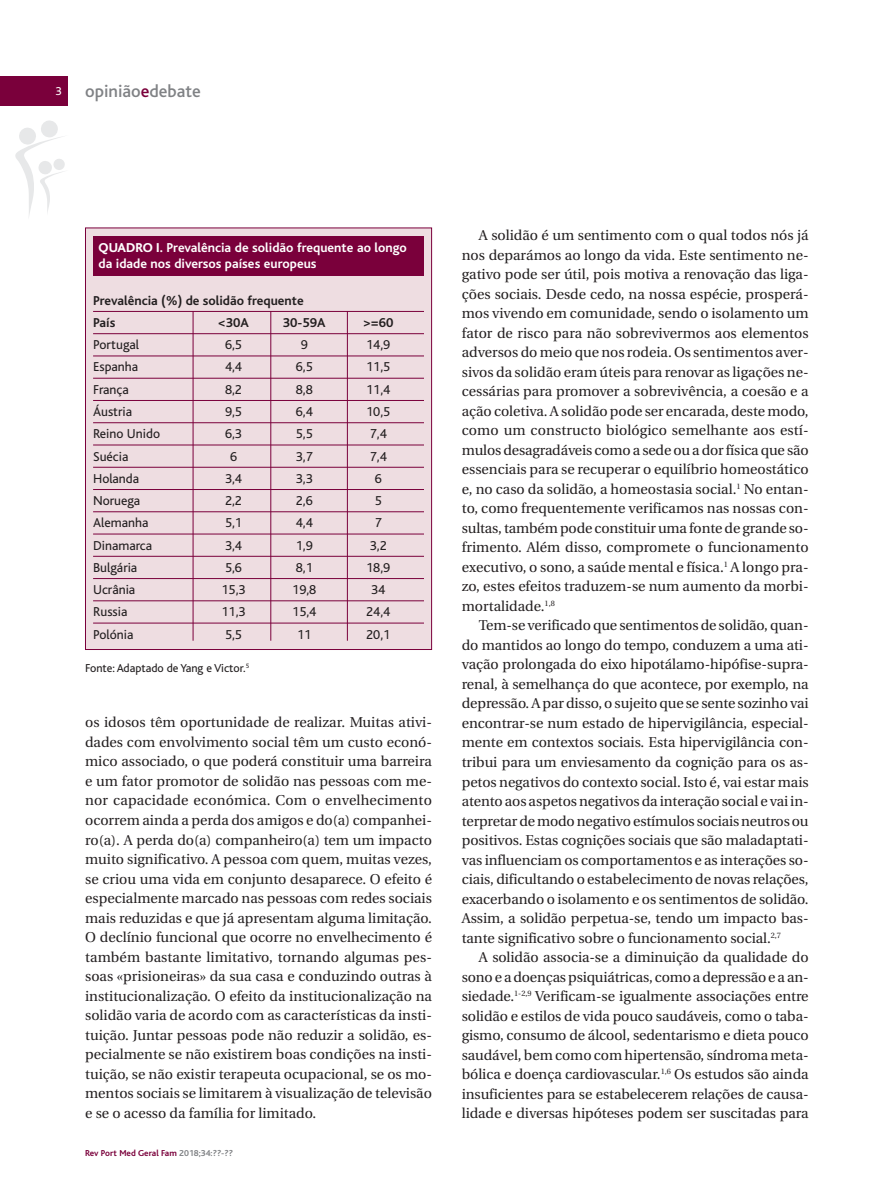
<style>
.page{position:relative;width:881px;height:1191px;background:#fff}
.page>*{position:absolute;margin:0;border:0;box-sizing:border-box;transform-origin:0 0}
.t1{font:500 18px "Bliss";color:#808285}
.t2{font:14.25px/19.5px "Utopia";letter-spacing:-.005em;color:#231f20;text-align:justify}
.t3{font:13.5px "Bliss";color:#231f20}
.t4{font:700 13.5px/16.2px "Bliss";color:#fff}
.t5{font:700 13.5px/22.2px "Bliss";color:#231f20}
.t6{font:12px "Bliss";color:#231f20}
.t7{font:12px "Bliss";color:#fff}
.t8{font:700 9px "Bliss";color:#7a003b}
.s1{color:#7a003b}
.s2{font-weight:800}
.s3{color:#808285}
</style>
<div class="page">
<svg style="left:15px;top:120px;width:50px;height:95px"></svg>
<div style="left:0;top:77px;width:68px;height:29px;background:#7a003b"></div>
<div style="left:86px;top:228px;width:345px;height:421px;background:#eedde1"></div>
<div style="left:85px;top:227px;width:347px;height:423px;border:1px solid #7a003b"></div>
<hr style="left:93px;top:311px;width:331px;height:1px;background:#7a003b">
<hr style="left:93px;top:333px;width:331px;height:1px;background:#7a003b">
<hr style="left:93px;top:355px;width:331px;height:1px;background:#7a003b">
<hr style="left:93px;top:378px;width:331px;height:1px;background:#7a003b">
<hr style="left:93px;top:400px;width:331px;height:1px;background:#7a003b">
<hr style="left:93px;top:422px;width:331px;height:1px;background:#7a003b">
<hr style="left:93px;top:444px;width:331px;height:1px;background:#7a003b">
<hr style="left:93px;top:467px;width:331px;height:1px;background:#7a003b">
<hr style="left:93px;top:489px;width:331px;height:1px;background:#7a003b">
<hr style="left:93px;top:511px;width:331px;height:1px;background:#7a003b">
<hr style="left:93px;top:533px;width:331px;height:1px;background:#7a003b">
<hr style="left:93px;top:556px;width:331px;height:1px;background:#7a003b">
<hr style="left:93px;top:578px;width:331px;height:1px;background:#7a003b">
<hr style="left:93px;top:600px;width:331px;height:1px;background:#7a003b">
<hr style="left:93px;top:622px;width:331px;height:1px;background:#7a003b">
<div style="left:93px;top:236px;width:331px;height:40px;background:#7a003b"></div>
<hr style="left:193px;top:311px;width:1px;height:329px;background:#7a003b">
<hr style="left:270px;top:311px;width:1px;height:329px;background:#7a003b">
<hr style="left:347px;top:311px;width:1px;height:329px;background:#7a003b">
<p class="t7" style="left:55px;top:87px;width:8px">3</p>
<p class="t1" style="left:85px;top:85px;width:117px">opinião<span class="s1">e</span>debate</p>
<p class="t4" style="left:98px;top:241px;width:310px"><span class="s2">QUADRO I.</span> Prevalência de solidão frequente ao longo da idade nos diversos países europeus</p>
<p class="t5" style="left:93px;top:291px;width:212px">Prevalência (%) de solidão frequente<br>País</p>
<p class="t5" style="left:218px;top:313px;width:32px">&lt;30A</p>
<p class="t5" style="left:283px;top:313px;width:44px">30-59A</p>
<p class="t5" style="left:363px;top:313px;width:32px">&gt;=60</p>
<p class="t3" style="left:93px;top:340px;width:47px">Portugal</p>
<p class="t3" style="left:225px;top:340px;width:18px">6,5</p>
<p class="t3" style="left:300px;top:340px;width:9px">9</p>
<p class="t3" style="left:366px;top:340px;width:26px">14,9</p>
<p class="t3" style="left:93px;top:362px;width:47px">Espanha</p>
<p class="t3" style="left:225px;top:362px;width:18px">4,4</p>
<p class="t3" style="left:296px;top:362px;width:18px">6,5</p>
<p class="t3" style="left:366px;top:362px;width:26px">11,5</p>
<p class="t3" style="left:93px;top:385px;width:37px">França</p>
<p class="t3" style="left:225px;top:385px;width:18px">8,2</p>
<p class="t3" style="left:296px;top:385px;width:18px">8,8</p>
<p class="t3" style="left:366px;top:385px;width:26px">11,4</p>
<p class="t3" style="left:93px;top:407px;width:40px">Áustria</p>
<p class="t3" style="left:225px;top:407px;width:18px">9,5</p>
<p class="t3" style="left:296px;top:407px;width:18px">6,4</p>
<p class="t3" style="left:366px;top:407px;width:26px">10,5</p>
<p class="t3" style="left:93px;top:429px;width:68px">Reino Unido</p>
<p class="t3" style="left:225px;top:429px;width:18px">6,3</p>
<p class="t3" style="left:296px;top:429px;width:18px">5,5</p>
<p class="t3" style="left:369px;top:429px;width:18px">7,4</p>
<p class="t3" style="left:93px;top:451px;width:37px">Suécia</p>
<p class="t3" style="left:230px;top:451px;width:9px">6</p>
<p class="t3" style="left:296px;top:451px;width:18px">3,7</p>
<p class="t3" style="left:369px;top:451px;width:18px">7,4</p>
<p class="t3" style="left:93px;top:474px;width:48px">Holanda</p>
<p class="t3" style="left:225px;top:474px;width:18px">3,4</p>
<p class="t3" style="left:296px;top:474px;width:18px">3,3</p>
<p class="t3" style="left:374px;top:474px;width:9px">6</p>
<p class="t3" style="left:93px;top:496px;width:49px">Noruega</p>
<p class="t3" style="left:225px;top:496px;width:18px">2,2</p>
<p class="t3" style="left:296px;top:496px;width:18px">2,6</p>
<p class="t3" style="left:374px;top:496px;width:9px">5</p>
<p class="t3" style="left:93px;top:518px;width:57px">Alemanha</p>
<p class="t3" style="left:225px;top:518px;width:18px">5,1</p>
<p class="t3" style="left:296px;top:518px;width:18px">4,4</p>
<p class="t3" style="left:374px;top:518px;width:9px">7</p>
<p class="t3" style="left:93px;top:540px;width:60px">Dinamarca</p>
<p class="t3" style="left:225px;top:540px;width:18px">3,4</p>
<p class="t3" style="left:296px;top:540px;width:18px">1,9</p>
<p class="t3" style="left:369px;top:540px;width:18px">3,2</p>
<p class="t3" style="left:93px;top:563px;width:46px">Bulgária</p>
<p class="t3" style="left:225px;top:563px;width:18px">5,6</p>
<p class="t3" style="left:296px;top:563px;width:18px">8,1</p>
<p class="t3" style="left:366px;top:563px;width:26px">18,9</p>
<p class="t3" style="left:93px;top:585px;width:44px">Ucrânia</p>
<p class="t3" style="left:221px;top:585px;width:26px">15,3</p>
<p class="t3" style="left:292px;top:585px;width:26px">19,8</p>
<p class="t3" style="left:371px;top:585px;width:16px">34</p>
<p class="t3" style="left:93px;top:607px;width:36px">Russia</p>
<p class="t3" style="left:221px;top:607px;width:26px">11,3</p>
<p class="t3" style="left:292px;top:607px;width:26px">15,4</p>
<p class="t3" style="left:366px;top:607px;width:26px">24,4</p>
<p class="t3" style="left:93px;top:629px;width:42px">Polónia</p>
<p class="t3" style="left:225px;top:629px;width:18px">5,5</p>
<p class="t3" style="left:297px;top:629px;width:16px">11</p>
<p class="t3" style="left:366px;top:629px;width:26px">20,1</p>
<p class="t6" style="left:85px;top:663px;width:165px">Fonte:Adaptado de Yang e Victor.<sup>5</sup></p>
<p class="t2" style="left:85px;top:714px;width:348px">os idosos têm oportunidade de realizar. Muitas ativi&shy;dades com envolvimento social têm um custo econó&shy;mico associado, o que poderá constituir uma barreira e um fator promotor de solidão nas pessoas com me&shy;nor capacidade económica. Com o envelhecimento ocorrem ainda a perda dos amigos e do(a) companhei&shy;ro(a). A perda do(a) companheiro(a) tem um impacto muito significativo. A pessoa com quem, muitas vezes, se criou uma vida em conjunto desaparece. O efeito é especialmente marcado nas pessoas com redes sociais mais reduzidas e que já apresentam alguma limitação.<br>O declínio funcional que ocorre no envelhecimento é também bastante limitativo, tornando algumas pes&shy;soas «prisioneiras» da sua casa e conduzindo outras à institucionalização. O efeito da institucionalização na solidão varia de acordo com as características da insti&shy;tuição. Juntar pessoas pode não reduzir a solidão, es&shy;pecialmente se não existirem boas condições na insti&shy;tuição, se não existir terapeuta ocupacional, se os mo&shy;mentos sociais se limitarem à visualização de televisão e se o acesso da família for limitado.</p>
<p class="t8" style="left:85px;top:1149px;width:149px">Rev Port Med Geral Fam <span class="s3">2018;34:??-??</span></p>
<p class="t2" style="left:461px;top:227px;width:348px;text-indent:17px">A solidão é um sentimento com o qual todos nós já nos deparámos ao longo da vida. Este sentimento ne&shy;gativo pode ser útil, pois motiva a renovação das liga&shy;ções sociais. Desde cedo, na nossa espécie, prosperá&shy;mos vivendo em comunidade, sendo o isolamento um fator de risco para não sobrevivermos aos elementos adversos do meio que nos rodeia. Os sentimentos aver&shy;sivos da solidão eram úteis para renovar as ligações ne&shy;cessárias para promover a sobrevivência, a coesão e a ação coletiva. A solidão pode ser encarada, deste modo, como um constructo biológico semelhante aos estí&shy;mulos desagradáveis como a sede ou a dor física que são essenciais para se recuperar o equilíbrio homeostático e, no caso da solidão, a homeostasia social.<sup>1</sup> No entan&shy;to, como frequentemente verificamos nas nossas con&shy;sultas, também pode constituir uma fonte de grande so&shy;frimento. Além disso, compromete o funcionamento executivo, o sono, a saúde mental e física.<sup>1</sup> A longo pra&shy;zo, estes efeitos traduzem-se num aumento da morbi&shy;mortalidade.<sup>1,8</sup></p>
<p class="t2" style="left:461px;top:617px;width:348px;text-indent:17px">Tem-se verificadoque sentimentosde solidão,quan&shy;do mantidos ao longo do tempo, conduzem a uma ati&shy;vação prolongada do eixo hipotálamo-hipófise-supra&shy;renal, à semelhança do que acontece, por exemplo, na depressão.Apardisso, o sujeitoque se sente sozinho vai encontrar-se num estado de hipervigilância, especial&shy;mente em contextos sociais. Esta hipervigilância con&shy;tribui para um enviesamento da cognição para os as&shy;petos negativos do contexto social. Isto é, vai estar mais atentoaos aspetosnegativosda interaçãosocial e vaiin&shy;terpretardemodonegativoestímulos sociaisneutrosou positivos. Estas cognições sociais que são maladaptati&shy;vas influenciam os comportamentos e as interações so&shy;ciais, dificultando o estabelecimento de novas relações, exacerbando o isolamento e os sentimentos de solidão.<br>Assim, a solidão perpetua-se, tendo um impacto bas&shy;tante significativo sobre o funcionamento social.<sup>2,7</sup></p>
<p class="t2" style="left:461px;top:948px;width:348px;text-indent:17px">A solidão associa-se a diminuição da qualidade do sonoe adoençaspsiquiátricas, comoadepressãoe a an&shy;siedade.<sup>1-2,9</sup> Verificam-se igualmente associações entre solidão e estilos de vida pouco saudáveis, como o taba&shy;gismo, consumo de álcool, sedentarismo e dieta pouco saudável, bem como com hipertensão, síndroma meta&shy;bólica e doença cardiovascular.<sup>1,6</sup> Os estudos são ainda insuficientes para se estabelecerem relações de causa&shy;lidade e diversas hipóteses podem ser suscitadas para</p>
</div>
